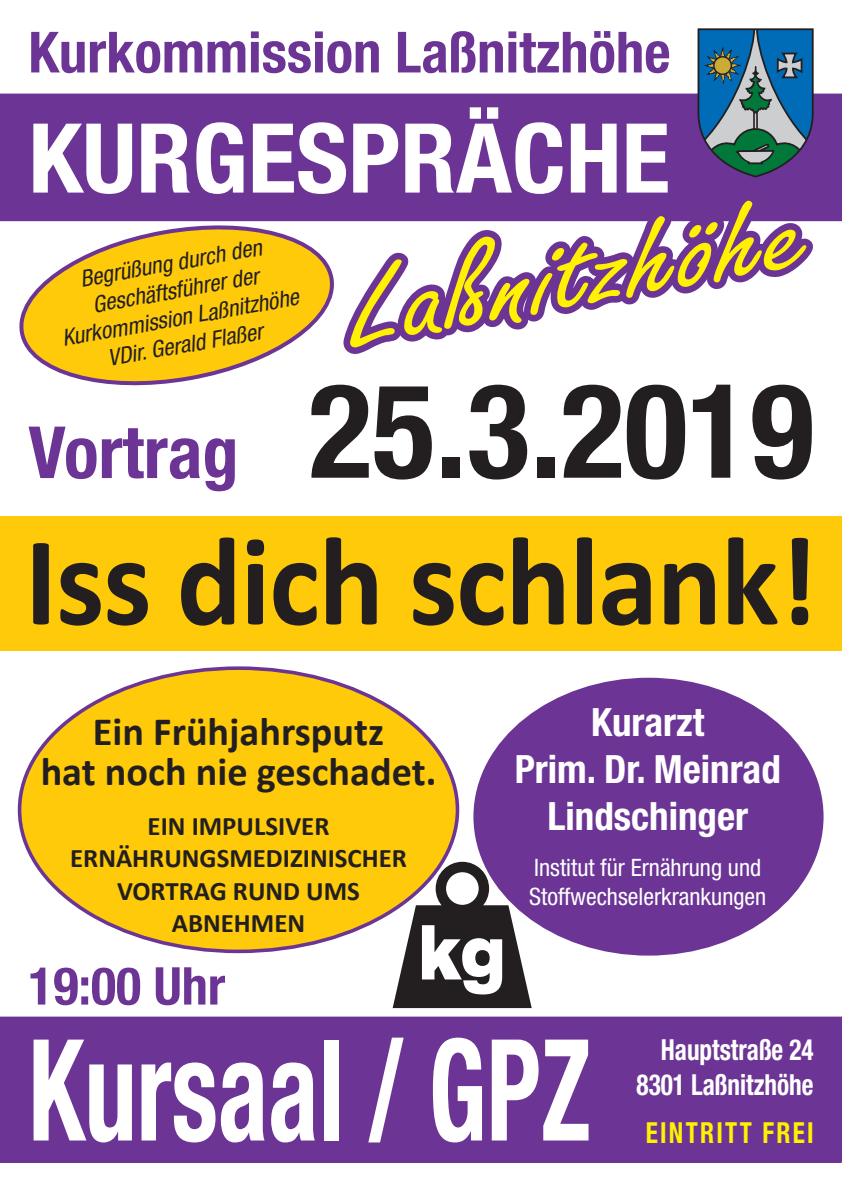
<style>
.page{position:relative;width:842px;height:1191px;background:#fff}
.page>*{position:absolute;margin:0;border:0;box-sizing:border-box;transform-origin:0 0}
.t1{font:700 condensed 141.2px "Helvetica Neue";color:#fff;scale:.74 1}
.t2{font:700 condensed 131.4px "Helvetica Neue";color:#231f20}
.t3{font:700 127.7px "Calibri";letter-spacing:-.01em;color:#231f20;scale:.95 1}
.t4{font:118.8px "Freestyle Script";color:#fff101;scale:1.3 1}
.t5{font:700 condensed 96.5px "Helvetica Neue";color:#fff;scale:1.04 1}
.t6{font:900 expanded 73.4px "Helvetica Neue";color:#fff;scale:.68 1}
.t7{font:700 condensed 72px "Helvetica Neue";color:#6c3595}
.t8{font:700 condensed 56.8px "Helvetica Neue";color:#6c3595}
.t9{font:700 condensed 52.2px "Helvetica Neue";color:#6c3595}
.t10{font:700 40.3px "Calibri";color:#231f20}
.t11{font:700 condensed 39px "Helvetica Neue";color:#fff}
.t12{font:700 condensed 29px "Helvetica Neue";color:#fff;scale:.87 1}
.t13{font:700 condensed 29px "Helvetica Neue";letter-spacing:.09em;color:#fff101;scale:.87 1}
.t14{font:700 26.9px "Calibri";color:#231f20}
.t15{font:condensed 24px "Helvetica Neue";color:#fff}
.t16{font:italic condensed 23px "Helvetica Neue";color:#231f20}
</style>
<div class="page">
<div style="left:0;top:516px;width:842px;height:134px;background:#feca0a"></div>
<div style="left:0;top:1017px;width:841px;height:145px;background:#6c3595"></div>
<div style="left:0;top:1016px;width:842px;height:146px;border:1px solid #6c3595"></div>
<div style="left:0;top:94px;width:841px;height:127px;background:#6c3595"></div>
<svg style="left:15px;top:221px;width:323px;height:165px"></svg>
<svg style="left:697px;top:28px;width:117px;height:150px;background:#417294"></svg>
<svg style="left:713px;top:56px;width:19px;height:19px"></svg>
<div style="left:714px;top:57px;width:17px;height:17px;background:#caab36;border-radius:50%"></div>
<div style="left:753px;top:112px;width:5px;height:18px;border:2px solid #231f20"></div>
<svg style="left:342px;top:221px;width:465px;height:133px"></svg>
<div style="left:20px;top:668px;width:437px;height:283px;background:#feca0a;border-radius:50%"></div>
<div style="left:476px;top:680px;width:345px;height:273px;background:#6c3595;border-radius:50%"></div>
<svg style="left:393px;top:905px;width:139px;height:103px"></svg>
<div style="left:436px;top:861px;width:53px;height:54px;border:10px solid #231f20;border-radius:50%"></div>
<p class="t8" style="left:28px;top:18px;width:644px">Kurkommission Laßnitzhöhe</p>
<p class="t5" style="left:28px;top:100px;width:618px">KURGESPRÄCHE</p>
<p class="t4" style="left:338px;top:242px;width:356px;rotate:-10deg">Laßnitzhöhe</p>
<p class="t16" style="left:78px;top:266px;width:185px;rotate:-10deg">Begrüßung durch den</p>
<p class="t16" style="left:91px;top:291px;width:170px;rotate:-10deg">Geschäftsführer der</p>
<p class="t16" style="left:60px;top:325px;width:241px;rotate:-10deg">Kurkommission Laßnitzhöhe</p>
<p class="t16" style="left:106px;top:345px;width:158px;rotate:-10deg">VDir. Gerald Flaßer</p>
<p class="t7" style="left:28px;top:409px;width:212px">Vortrag</p>
<p class="t2" style="left:309px;top:351px;width:506px">25.3.2019</p>
<p class="t3" style="left:25px;top:502px;width:836px">Iss dich schlank!</p>
<p class="t10" style="left:93px;top:706px;width:293px">Ein Frühjahrsputz</p>
<p class="t10" style="left:41px;top:746px;width:397px">hat noch nie geschadet.</p>
<p class="t14" style="left:148px;top:809px;width:183px">EIN IMPULSIVER</p>
<p class="t14" style="left:70px;top:841px;width:338px">ERNÄHRUNGSMEDIZINISCHER</p>
<p class="t14" style="left:117px;top:874px;width:244px">VORTRAG RUND UMS</p>
<p class="t14" style="left:172px;top:906px;width:135px">ABNEHMEN</p>
<p class="t6" style="left:419px;top:905px;width:128px">kg</p>
<p class="t9" style="left:28px;top:954px;width:198px">19:00 Uhr</p>
<p class="t11" style="left:591px;top:699px;width:115px">Kurarzt</p>
<p class="t11" style="left:515px;top:745px;width:268px">Prim. Dr. Meinrad</p>
<p class="t11" style="left:547px;top:792px;width:202px">Lindschinger</p>
<p class="t15" style="left:534px;top:853px;width:229px">Institut für Ernährung und</p>
<p class="t15" style="left:529px;top:882px;width:239px">Stoffwechselerkrankungen</p>
<p class="t1" style="left:28px;top:1004px;width:762px">Kursaal / GPZ</p>
<p class="t12" style="left:661px;top:1032px;width:177px">Hauptstraße 24</p>
<p class="t12" style="left:636px;top:1067px;width:205px">8301 Laßnitzhöhe</p>
<p class="t13" style="left:646px;top:1115px;width:194px">EINTRITT FREI</p>
</div>
